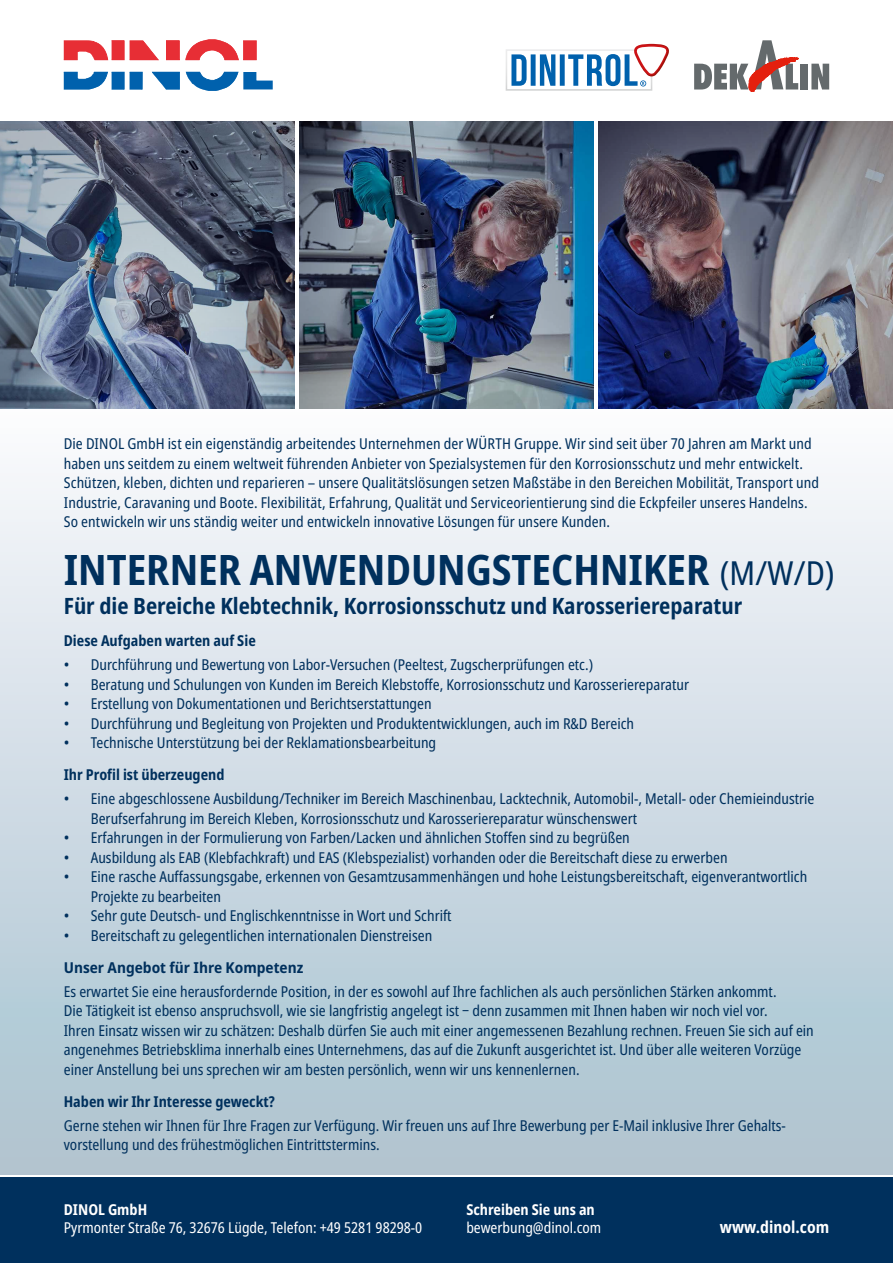
<style>
.page{position:relative;width:893px;height:1263px;background:#fff}
.page>*{position:absolute;margin:0;border:0;box-sizing:border-box;transform-origin:0 0}
.t1{font:700 condensed 42px "Noto Sans";color:#00305d}
.t2{font:700 condensed 22.5px "Noto Sans";color:#00305d}
.t3{font:700 condensed 16.5px "Noto Sans";color:#fff}
.t4{font:condensed 15px/19.5px "Noto Sans";color:#00305d}
.t5{font:700 condensed 15px "Noto Sans";color:#00305d}
.t6{font:condensed 15px "Noto Sans";color:#fff}
.t7{font:700 semi-condensed 15px "Noto Sans";color:#00305d}
.t8{font:700 condensed 15px "Noto Sans";color:#fff}
.s1{font-weight:400;font-size:33.15px}
</style>
<div class="page">
<div style="left:111px;top:41px;width:13px;height:19px;background:#e72e35"></div>
<div style="left:110px;top:40px;width:14px;height:20px;border:1px solid #e72e35"></div>
<div style="left:166px;top:41px;width:13px;height:19px;background:#e72e35"></div>
<div style="left:165px;top:40px;width:15px;height:20px;border:1px solid #e72e35"></div>
<svg style="left:129px;top:40px;width:30px;height:20px"></svg>
<div style="left:243px;top:41px;width:14px;height:19px;background:#e72e35"></div>
<div style="left:243px;top:40px;width:14px;height:20px;border:1px solid #e72e35"></div>
<svg style="left:64px;top:40px;width:44px;height:20px"></svg>
<svg style="left:185px;top:39px;width:54px;height:21px"></svg>
<div style="left:111px;top:72px;width:13px;height:18px;background:#0061ad"></div>
<div style="left:110px;top:72px;width:14px;height:18px;border:1px solid #0061ad"></div>
<div style="left:129px;top:72px;width:13px;height:18px;background:#0061ad"></div>
<div style="left:129px;top:72px;width:13px;height:18px;border:1px solid #0061ad"></div>
<svg style="left:64px;top:72px;width:44px;height:18px"></svg>
<svg style="left:152px;top:72px;width:121px;height:19px"></svg>
<img style="left:598px;top:122px;width:295px;height:278px">
<img style="left:0;top:122px;width:295px;height:278px">
<img style="left:299px;top:122px;width:295px;height:278px">
<div style="left:0;top:400px;width:893px;height:774px;background:linear-gradient(to bottom,#f4f4f9,#acc4d1)"></div>
<div style="left:0;top:1177px;width:893px;height:85px;background:#00305d"></div>
<svg style="left:506px;top:44px;width:163px;height:47px"></svg>
<div style="left:801px;top:64px;width:7px;height:26px;background:#646a6c"></div>
<svg style="left:811px;top:64px;width:18px;height:26px"></svg>
<svg style="left:694px;top:40px;width:104px;height:52px"></svg>
<p class="t4" style="left:64px;top:434px;width:757px">Die DINOL GmbH ist ein eigenständig arbeitendes Unternehmen der WÜRTH Gruppe. Wir sind seit über 70 Jahren am Markt und haben uns seitdem zu einem weltweit führenden Anbieter von Spezialsystemen für den Korrosionsschutz und mehr entwickelt.<br>Schützen, kleben, dichten und reparieren – unsere Qualitätslösungen setzen Maßstäbe in den Bereichen Mobilität, Transport und Industrie, Caravaning und Boote. Flexibilität, Erfahrung, Qualität und Serviceorientierung sind die Eckpfeiler unseres Handelns.<br>So entwickeln wir uns ständig weiter und entwickeln innovative Lösungen für unsere Kunden.</p>
<h1 class="t1" style="left:64px;top:539px;width:772px">INTERNER ANWENDUNGSTECHNIKER <span class="s1">(M/W/D)</span></h1>
<h2 class="t2" style="left:64px;top:589px;width:680px">Für die Bereiche Klebtechnik, Korrosionsschutz und Karosseriereparatur</h2>
<p class="t5" style="left:64px;top:630px;width:193px">Diese Aufgaben warten auf Sie</p>
<p class="t4" style="left:64px;top:655px;width:531px">• Durchführung und Bewertung von Labor-Versuchen (Peeltest, Zugscherprüfungen etc.)</p>
<p class="t4" style="left:64px;top:675px;width:627px">• Beratung und Schulungen von Kunden im Bereich Klebstoffe, Korrosionsschutz und Karosseriereparatur</p>
<p class="t4" style="left:64px;top:694px;width:369px">• Erstellung von Dokumentationen und Berichtserstattungen</p>
<p class="t4" style="left:64px;top:714px;width:572px">• Durchführung und Begleitung von Projekten und Produktentwicklungen, auch im R&amp;D Bereich</p>
<p class="t4" style="left:64px;top:733px;width:374px">• Technische Unterstützung bei der Reklamationsbearbeitung</p>
<p class="t5" style="left:64px;top:764px;width:162px">Ihr Profil ist überzeugend</p>
<p class="t4" style="left:91px;top:789px;width:725px;text-indent:-27px">• Eine abgeschlossene Ausbildung/Techniker im Bereich Maschinenbau, Lacktechnik, Automobil-, Metall- oder Chemieindustrie<br>Berufserfahrung im Bereich Kleben, Korrosionsschutz und Karosseriereparatur wünschenswert</p>
<p class="t4" style="left:64px;top:828px;width:568px">• Erfahrungen in der Formulierung von Farben/Lacken und ähnlichen Stoffen sind zu begrüßen</p>
<p class="t4" style="left:64px;top:848px;width:665px">• Ausbildung als EAB (Klebfachkraft) und EAS (Klebspezialist) vorhanden oder die Bereitschaft diese zu erwerben</p>
<p class="t4" style="left:91px;top:867px;width:718px;text-indent:-27px">• Eine rasche Auffassungsgabe, erkennen von Gesamtzusammenhängen und hohe Leistungsbereitschaft, eigenverantwortlich<br>Projekte zu bearbeiten</p>
<p class="t4" style="left:64px;top:906px;width:389px">• Sehr gute Deutsch- und Englischkenntnisse in Wort und Schrift</p>
<p class="t4" style="left:64px;top:926px;width:370px">• Bereitschaft zu gelegentlichen internationalen Dienstreisen</p>
<p class="t7" style="left:64px;top:957px;width:241px">Unser Angebot für Ihre Kompetenz</p>
<p class="t4" style="left:64px;top:982px;width:752px">Es erwartet Sie eine herausfordernde Position, in der es sowohl auf Ihre fachlichen als auch persönlichen Stärken ankommt.<br>Die Tätigkeit ist ebenso anspruchsvoll, wie sie langfristig angelegt ist ‒ denn zusammen mit Ihnen haben wir noch viel vor.<br>Ihren Einsatz wissen wir zu schätzen: Deshalb dürfen Sie auch mit einer angemessenen Bezahlung rechnen. Freuen Sie sich auf ein angenehmes Betriebsklima innerhalb eines Unternehmens, das auf die Zukunft ausgerichtet ist. Und über alle weiteren Vorzüge einer Anstellung bei uns sprechen wir am besten persönlich, wenn wir uns kennenlernen.</p>
<p class="t5" style="left:64px;top:1091px;width:213px">Haben wir Ihr Interesse geweckt?</p>
<p class="t4" style="left:64px;top:1116px;width:724px">Gerne stehen wir Ihnen für Ihre Fragen zur Verfügung. Wir freuen uns auf Ihre Bewerbung per E-Mail inklusive Ihrer Gehalts&shy;vorstellung und des frühestmöglichen Eintrittstermins.</p>
<p class="t8" style="left:466px;top:1199px;width:130px">Schreiben Sie uns an</p>
<p class="t6" style="left:466px;top:1217px;width:136px">bewerbung@dinol.com</p>
<p class="t8" style="left:64px;top:1199px;width:85px">DINOL GmbH</p>
<p class="t6" style="left:64px;top:1217px;width:360px">Pyrmonter Straße 76, 32676 Lügde, Telefon: +49 5281 98298-0</p>
<p class="t3" style="left:720px;top:1215px;width:111px">www.dinol.com</p>
</div>
